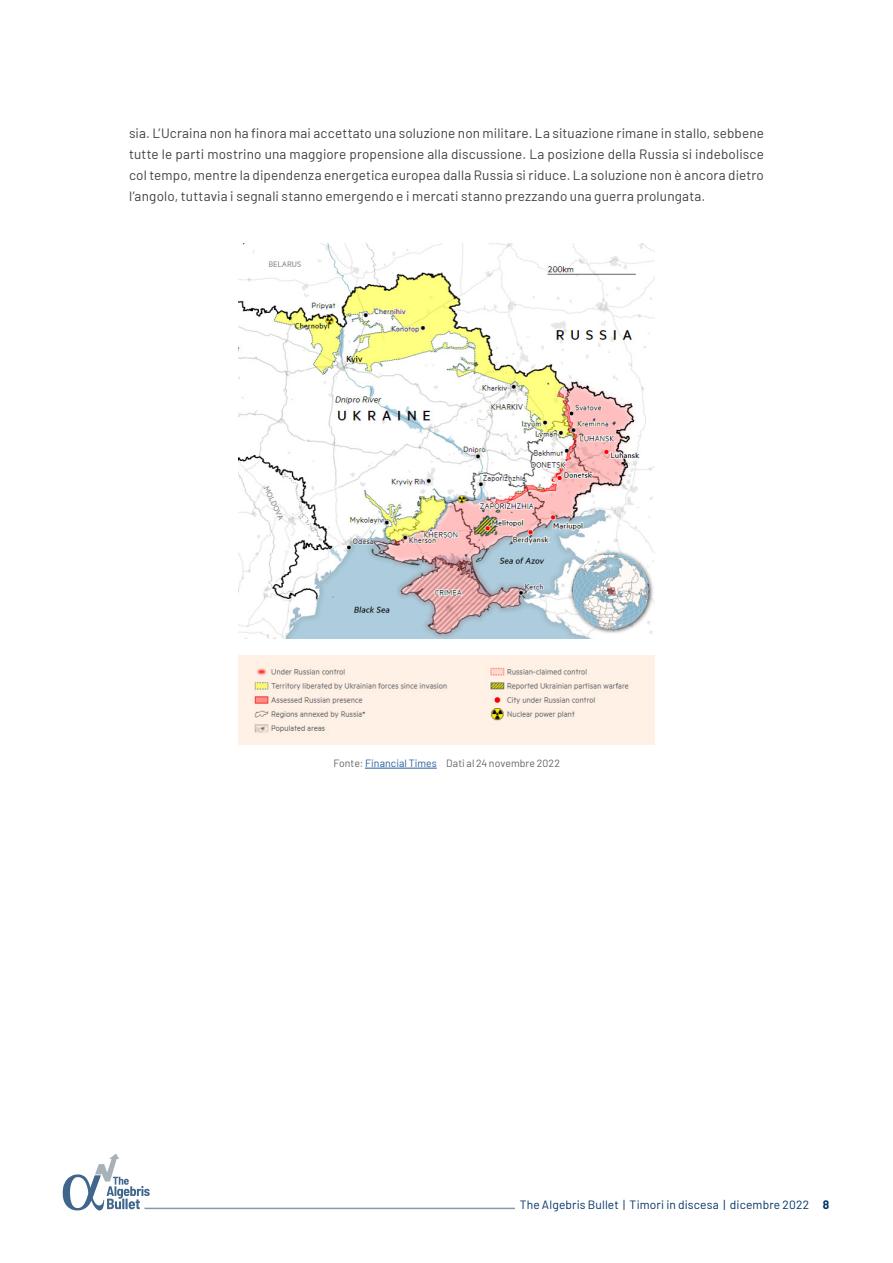
<style>
.page{position:relative;width:893px;height:1263px;background:#fff}
.page>*{position:absolute;margin:0;border:0;box-sizing:border-box;transform-origin:0 0}
.t1{font:13.5px/21px "Barlow";letter-spacing:.015em;color:#404040;text-align:justify}
.t2{font:12px "Barlow";letter-spacing:.01em;color:#036}
.t3{font:10.5px "Barlow";letter-spacing:.005em;color:#646464}
.s1{color:#275b9b}
.s2{font-weight:700}
</style>
<div class="page">
<hr style="left:144px;top:1208px;width:371px;height:1px;background:#036">
<svg style="left:63px;top:1154px;width:87px;height:56px"></svg>
<hr style="left:365px;top:768px;width:72px;height:1px;background:#275b9b">
<img style="left:239px;top:243px;width:415px;height:396px">
<img style="left:239px;top:655px;width:415px;height:90px">
<p class="t1" style="left:129px;top:122px;width:636px">sia. L’Ucraina non ha finora mai accettato una soluzione non militare. La situazione rimane in stallo, sebbene tutte le parti mostrino una maggiore propensione alla discussione. La posizione della Russia si indebolisce col tempo, mentre la dipendenza energetica europea dalla Russia si riduce. La soluzione non è ancora dietro l’angolo, tuttavia i segnali stanno emergendo e i mercati stanno prezzando una guerra prolungata.</p>
<p class="t3" style="left:333px;top:756px;width:228px">Fonte: <span class="s1">Financial Times</span> Dati al 24 novembre 2022</p>
<p class="t2" style="left:520px;top:1196px;width:311px">The Algebris Bullet | Timori in discesa | dicembre 2022 <span class="s2">8</span></p>
</div>
